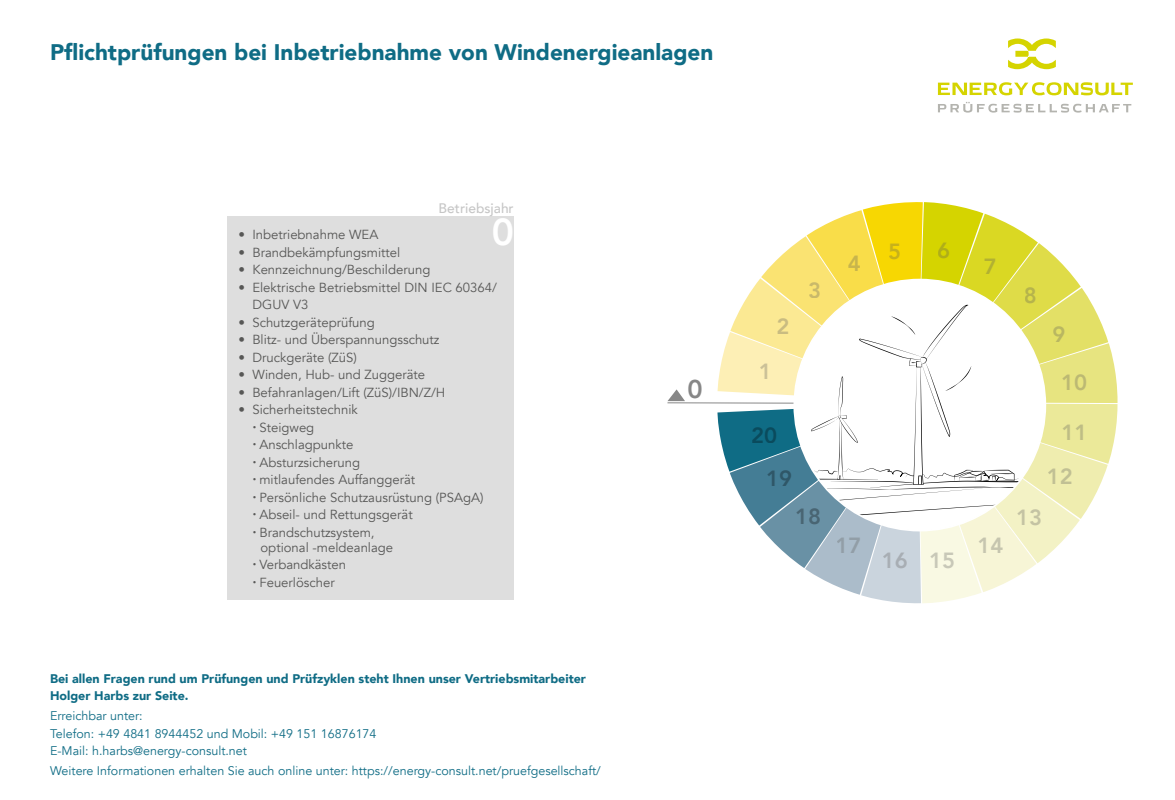
<style>
.page{position:relative;width:1175px;height:800px;background:#fff}
.page>*{position:absolute;margin:0;border:0;box-sizing:border-box;transform-origin:0 0}
.t1{font:800 37.5px "Avenir";color:#fff}
.t2{font:800 25.62px "Avenir";color:#878787}
.t3{font:900 22.5px "Avenir";color:#0f6c85}
.t4{font:800 21.88px "Avenir";color:#a8aeb4}
.t5{font:800 21.88px "Avenir";color:#bcb973}
.t6{font:800 21.88px "Avenir";color:#bebd85}
.t7{font:800 21.88px "Avenir";color:#c1c094}
.t8{font:800 21.88px "Avenir";color:#c4c3a3}
.t9{font:800 21.88px "Avenir";color:#c6c5af}
.t10{font:800 21.88px "Avenir";color:#929ea7}
.t11{font:800 21.88px "Avenir";color:#496573}
.t12{font:800 21.88px "Avenir";color:#2f5768}
.t13{font:800 21.88px "Avenir";color:#0a4b5d}
.t14{font:800 21.88px "Avenir";color:#cbc198}
.t15{font:800 21.88px "Avenir";color:#c9bc81}
.t16{font:800 21.88px "Avenir";color:#c9b96a}
.t17{font:800 21.88px "Avenir";color:#c7b11b}
.t18{font:800 21.88px "Avenir";color:#afae1a}
.t19{font:800 21.88px "Avenir";color:#b2b132}
.t20{font:800 21.88px "Avenir";color:#b6b44c}
.t21{font:800 21.88px "Avenir";color:#b9b761}
.t22{font:800 21.88px "Avenir";color:#c8b54d}
.t23{font:500 13.75px "Avenir";color:#c6c6c6}
.t24{font:13.12px/17.5px "Avenir";color:#575756}
.t25{font:12.5px/17.5px "Avenir";color:#0f6c85}
.t26{font:900 12.5px/17.5px "Avenir";color:#0f6c85}
.s1{font-family:"Interstate";font-weight:300;font-stretch:condensed}
.s2{color:#c8c8b8}
</style>
<div class="page">
<svg style="left:667px;top:202px;width:451px;height:402px"></svg>
<div style="left:227px;top:217px;width:287px;height:383px;background:#dedede"></div>
<svg style="left:938px;top:82px;width:195px;height:13px"></svg>
<svg style="left:1008px;top:39px;width:48px;height:30px"></svg>
<svg style="left:938px;top:102px;width:193px;height:11px"></svg>
<h3 class="t3" style="left:50px;top:33px;width:665px">Pflichtprüfungen bei Inbetriebnahme von Windenergieanlagen</h3>
<p class="t23" style="left:439px;top:196px;width:77px">Betriebsjahr</p>
<h1 class="t1" style="left:492px;top:202px;width:24px">0</h1>
<p class="t24" style="left:239px;top:226px;width:141px">• Inbetriebnahme WEA</p>
<p class="t24" style="left:239px;top:244px;width:163px">• Brandbekämpfungsmittel</p>
<p class="t24" style="left:239px;top:261px;width:193px">• Kennzeichnung/Beschilderung</p>
<p class="t24" style="left:252px;top:279px;width:246px;text-indent:-14px">• Elektrische Betriebsmittel DIN IEC 60364/<br>DGUV V3</p>
<p class="t24" style="left:239px;top:314px;width:138px">• Schutzgeräteprüfung</p>
<p class="t24" style="left:239px;top:331px;width:202px">• Blitz- und Überspannungsschutz</p>
<p class="t24" style="left:239px;top:349px;width:120px">• Druckgeräte (ZüS)</p>
<p class="t24" style="left:239px;top:366px;width:188px">• Winden, Hub- und Zuggeräte</p>
<p class="t24" style="left:239px;top:384px;width:208px">• Befahranlagen/Lift (ZüS)/IBN/Z/H</p>
<p class="t24" style="left:239px;top:401px;width:121px">• Sicherheitstechnik</p>
<p class="t24" style="left:252px;top:419px;width:63px"><span class="s1">•</span> Steigweg</p>
<p class="t24" style="left:252px;top:436px;width:103px"><span class="s1">•</span> Anschlagpunkte</p>
<p class="t24" style="left:252px;top:454px;width:109px"><span class="s1">•</span> Absturzsicherung</p>
<p class="t24" style="left:252px;top:471px;width:164px"><span class="s1">•</span> mitlaufendes Auffanggerät</p>
<p class="t24" style="left:252px;top:489px;width:233px"><span class="s1">•</span> Persönliche Schutzausrüstung (PSAgA)</p>
<p class="t24" style="left:252px;top:506px;width:162px"><span class="s1">•</span> Abseil- und Rettungsgerät</p>
<p class="t24" style="left:261px;top:525px;width:134px;line-height:15px;text-indent:-8px"><span class="s1">•</span> Brandschutzsystem, optional -meldeanlage</p>
<p class="t24" style="left:252px;top:556px;width:95px"><span class="s1">•</span> Verbandkästen</p>
<p class="t24" style="left:252px;top:574px;width:84px"><span class="s1">•</span> Feuerlöscher</p>
<p class="t26" style="left:50px;top:669px;width:538px">Bei allen Fragen rund um Prüfungen und Prüfzyklen steht Ihnen unser Vertriebsmitarbeiter<br>Holger Harbs zur Seite.</p>
<p class="t25" style="left:50px;top:707px;width:328px">Erreichbar unter:<br>Telefon: +49 4841 8944452 und Mobil: +49 151 16876174<br>E-Mail: h.harbs@energy-consult.net</p>
<p class="t25" style="left:50px;top:762px;width:552px">Weitere Informationen erhalten Sie auch online unter: https://energy-consult.net/pruefgesellschaft/</p>
<h2 class="t2" style="left:687px;top:369px;width:17px">0</h2>
<h3 class="t15" style="left:777px;top:310px;width:14px">2</h3>
<h3 class="t14" style="left:759px;top:355px;width:14px">1</h3>
<h3 class="t16" style="left:808px;top:273px;width:14px">3</h3>
<h3 class="t22" style="left:848px;top:246px;width:14px">4</h3>
<h3 class="t13" style="left:751px;top:418px;width:27px">20</h3>
<h3 class="t12" style="left:766px;top:461px;width:27px">19</h3>
<h3 class="t11" style="left:795px;top:499px;width:27px">18</h3>
<h3 class="t10" style="left:836px;top:528px;width:27px">17</h3>
<h3 class="t17" style="left:888px;top:234px;width:14px">5</h3>
<h3 class="t18" style="left:937px;top:234px;width:14px">6</h3>
<h3 class="t4" style="left:882px;top:544px;width:75px">16 <span class="s2">15</span></h3>
<h3 class="t19" style="left:984px;top:249px;width:14px">7</h3>
<h3 class="t9" style="left:977px;top:528px;width:27px">14</h3>
<h3 class="t20" style="left:1024px;top:278px;width:14px">8</h3>
<h3 class="t21" style="left:1053px;top:318px;width:14px">9</h3>
<h3 class="t5" style="left:1061px;top:365px;width:27px">10</h3>
<h3 class="t6" style="left:1062px;top:415px;width:27px">11</h3>
<h3 class="t7" style="left:1047px;top:460px;width:27px">12</h3>
<h3 class="t8" style="left:1016px;top:501px;width:27px">13</h3>
</div>
